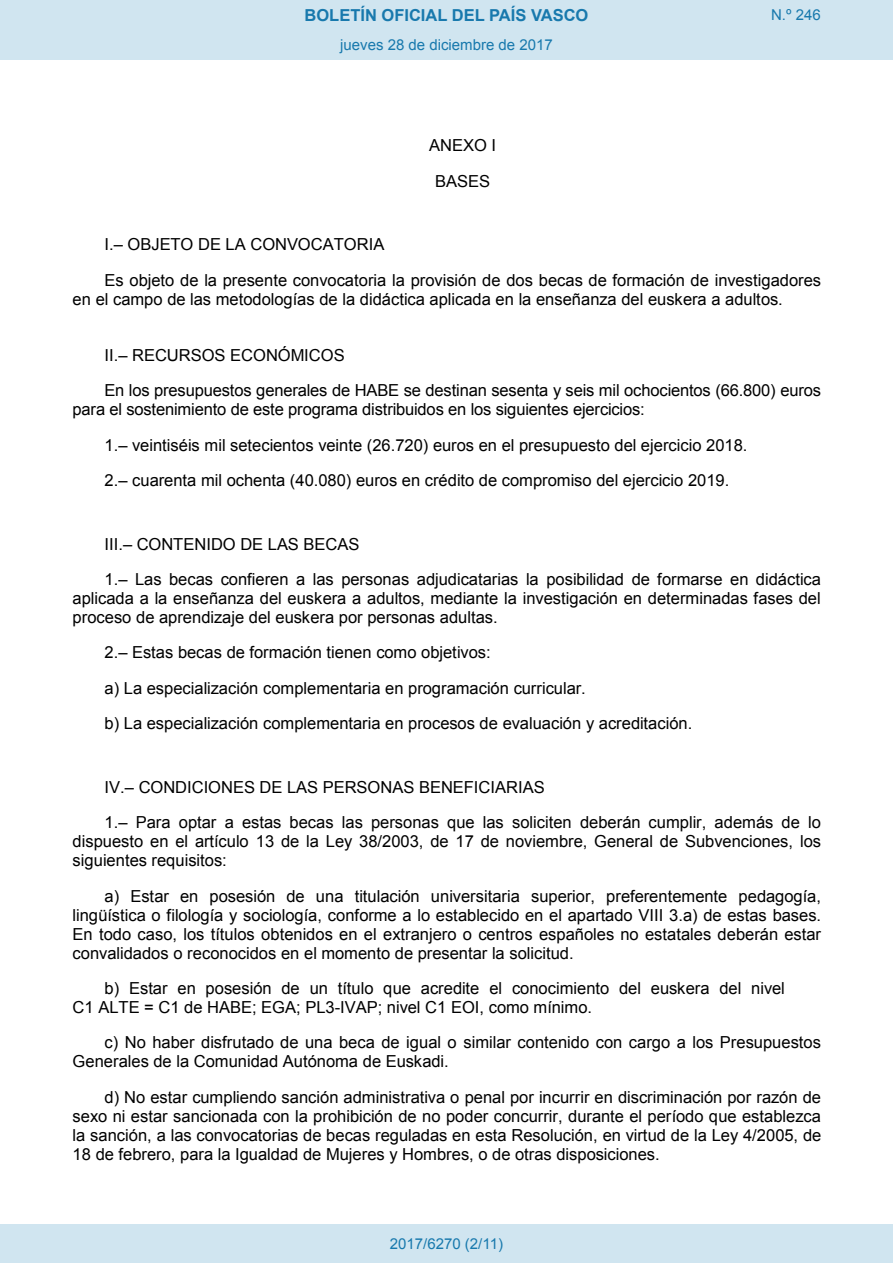
<style>
.page{position:relative;width:893px;height:1263px;background:#fff}
.page>*{position:absolute;margin:0;border:0;box-sizing:border-box;transform-origin:0 0}
.t1{font:16.5px/35.4px "Arial";color:#000}
.t2{font:700 16.5px "Arial";color:#1879ad}
.Paginacion_Centro{font:15px "Arial";color:#1879ad}
</style>
<div class="page">
<div style="left:0;top:0;width:893px;height:60px;background:#d0e5f0"></div>
<div style="left:0;top:1225px;width:893px;height:38px;background:#d0e5f0"></div>
<p class="t2" style="left:305px;top:4px;width:285px">BOLETÍN OFICIAL DEL PAÍS VASCO</p>
<p class="Paginacion_Centro" style="left:771px;top:5px;width:51px">N.º 246</p>
<p class="Paginacion_Centro" style="left:340px;top:35px;width:214px">jueves 28 de diciembre de 2017</p>
<p class="t1" style="left:429px;top:128px;width:69px;text-align:center">ANEXO I<br>BASES</p>
<p class="t1" style="left:104px;top:227px;width:718px">I.– OBJETO DE LA CONVOCATORIA<br>Es objeto de la presente convocatoria la provisión de dos becas de formación de investigadores</p>
<p class="t1" style="left:73px;top:281px;width:712px">en el campo de las metodologías de la didáctica aplicada en la enseñanza del euskera a adultos.</p>
<p class="t1" style="left:104px;top:337px;width:718px">II.– RECURSOS ECONÓMICOS<br>En los presupuestos generales de HABE se destinan sesenta y seis mil ochocientos (66.800) euros</p>
<p class="t1" style="left:104px;top:392px;width:644px;text-indent:-32px">para el sostenimiento de este programa distribuidos en los siguientes ejercicios:<br>1.– veintiséis mil setecientos veinte (26.720) euros en el presupuesto del ejercicio 2018.<br>2.– cuarenta mil ochenta (40.080) euros en crédito de compromiso del ejercicio 2019.</p>
<p class="t1" style="left:104px;top:526px;width:718px">III.– CONTENIDO DE LAS BECAS<br>1.– Las becas confieren a las personas adjudicatarias la posibilidad de formarse en didáctica</p>
<p class="t1" style="left:73px;top:589px;width:750px;line-height:19px">aplicada a la enseñanza del euskera a adultos, mediante la investigación en determinadas fases del proceso de aprendizaje del euskera por personas adultas.</p>
<p class="t1" style="left:104px;top:635px;width:589px">2.– Estas becas de formación tienen como objetivos:<br>a) La especialización complementaria en programación curricular.<br>b) La especialización complementaria en procesos de evaluación y acreditación.</p>
<p class="t1" style="left:104px;top:769px;width:718px">IV.– CONDICIONES DE LAS PERSONAS BENEFICIARIAS<br>1.– Para optar a estas becas las personas que las soliciten deberán cumplir, además de lo</p>
<p class="t1" style="left:73px;top:832px;width:750px;line-height:18.9px">dispuesto en el artículo 13 de la Ley 38/2003, de 17 de noviembre, General de Subvenciones, los siguientes requisitos:</p>
<p class="t1" style="left:73px;top:886px;width:750px;line-height:19px;text-align:justify;text-indent:32px">a) Estar en posesión de una titulación universitaria superior, preferentemente pedagogía, lingüística o filología y sociología, conforme a lo establecido en el apartado VIII 3.a) de estas bases.<br>En todo caso, los títulos obtenidos en el extranjero o centros españoles no estatales deberán estar convalidados o reconocidos en el momento de presentar la solicitud.</p>
<p class="t1" style="left:73px;top:979px;width:714px;line-height:18.9px;text-indent:32px">b) Estar en posesión de un título que acredite el conocimiento del euskera del nivel<br>C1 ALTE = C1 de HABE; EGA; PL3-IVAP; nivel C1 EOI, como mínimo.</p>
<p class="t1" style="left:73px;top:1033px;width:750px;line-height:19px;text-indent:32px">c) No haber disfrutado de una beca de igual o similar contenido con cargo a los Presupuestos<br>Generales de la Comunidad Autónoma de Euskadi.</p>
<p class="t1" style="left:73px;top:1088px;width:750px;line-height:18.9px;text-align:justify;text-indent:32px">d) No estar cumpliendo sanción administrativa o penal por incurrir en discriminación por razón de sexo ni estar sancionada con la prohibición de no poder concurrir, durante el período que establezca la sanción, a las convocatorias de becas reguladas en esta Resolución, en virtud de la Ley 4/2005, de 18 de febrero, para la Igualdad de Mujeres y Hombres, o de otras disposiciones.</p>
<p class="Paginacion_Centro" style="left:390px;top:1234px;width:115px">2017/6270 (2/11)</p>
</div>
